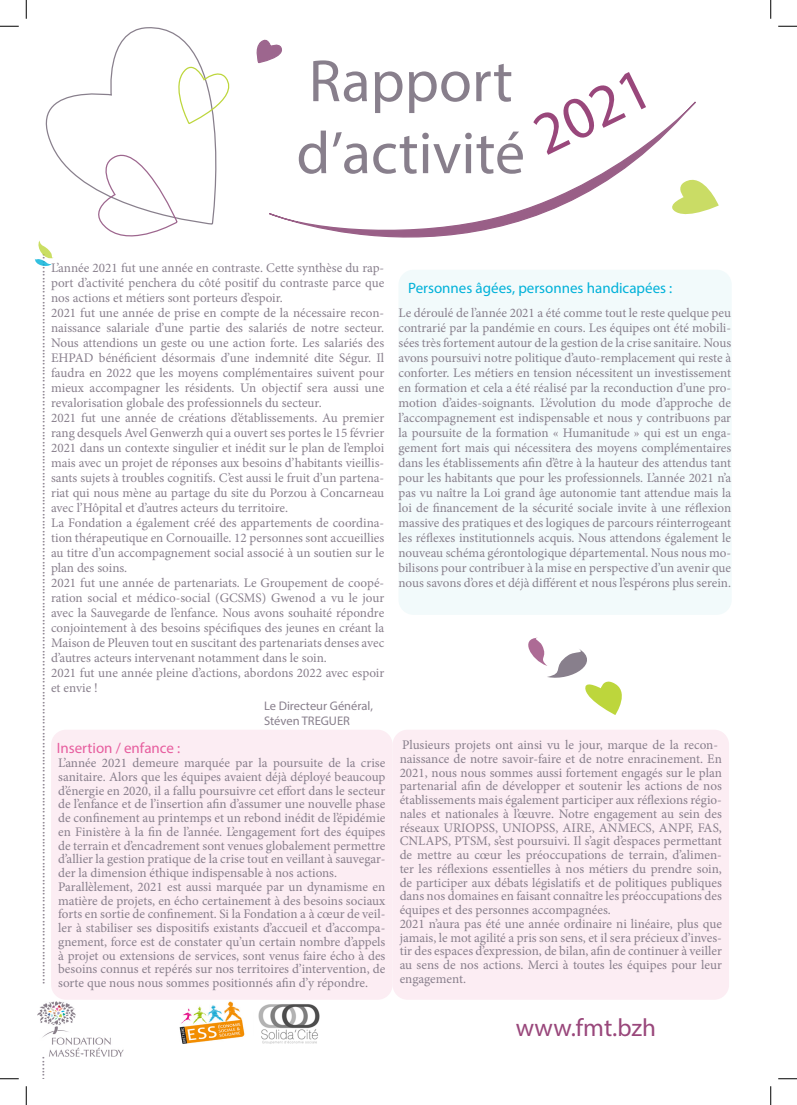
<style>
.page{position:relative;width:797px;height:1105px;background:#fff}
.page>*{position:absolute;margin:0;border:0;box-sizing:border-box;transform-origin:0 0}
.t1{font:60px "Myriad Pro";color:#887f8c}
.t2{font:60px "Myriad Pro";color:#99477b}
.t3{font:25px "Myriad Pro";color:#99477b}
.t4{font:15px "Minion Pro";color:#887f8c}
.t5{font:15px "Myriad Pro";color:#00b1d9}
.t6{font:15px "Myriad Pro";color:#e75d9e}
.t7{font:13.12px/15px "Minion Pro";color:#887f8c;text-align:justify}
.t8{font:12.5px "Myriad Pro";color:#887f8c}
</style>
<div class="page">
<img style="left:38px;top:1001px;width:85px;height:55px">
<svg style="left:45px;top:27px;width:172px;height:198px"></svg>
<svg style="left:172px;top:55px;width:58px;height:70px"></svg>
<svg style="left:82px;top:134px;width:96px;height:103px"></svg>
<svg style="left:34px;top:240px;width:20px;height:26px"></svg>
<img style="left:258px;top:1004px;width:62px;height:40px">
<img style="left:179px;top:1001px;width:66px;height:43px">
<svg style="left:269px;top:101px;width:456px;height:172px"></svg>
<svg style="left:671px;top:171px;width:47px;height:48px"></svg>
<svg style="left:528px;top:638px;width:94px;height:77px"></svg>
<div style="left:51px;top:730px;width:341px;height:270px;background:#fcedf3;border-radius:15px"></div>
<div style="left:398px;top:270px;width:333px;height:345px;background:#f2fafb;border-radius:15px"></div>
<svg style="left:256px;top:39px;width:26px;height:25px"></svg>
<div style="left:392px;top:730px;width:337px;height:270px;background:#fcedf3;border-radius:15px"></div>
<svg style="left:0;top:25px;width:19px;height:2px"></svg>
<svg style="left:778px;top:25px;width:19px;height:2px"></svg>
<svg style="left:0;top:1078px;width:19px;height:1px"></svg>
<svg style="left:778px;top:1078px;width:19px;height:1px"></svg>
<svg style="left:25px;top:0;width:2px;height:19px"></svg>
<svg style="left:25px;top:1086px;width:2px;height:19px"></svg>
<svg style="left:770px;top:0;width:1px;height:19px"></svg>
<svg style="left:770px;top:1086px;width:1px;height:19px"></svg>
<p class="t1" style="left:309px;top:44px;width:206px">Rapport</p>
<p class="t1" style="left:296px;top:116px;width:230px">d’activité</p>
<p class="t2" style="left:520px;top:105px;width:125px;rotate:-26deg">2021</p>
<p class="t4" style="left:58px;top:253px;width:733px;rotate:90deg">......................................................................................................................................................................................................................</p>
<p class="t7" style="left:51px;top:261px;width:335px">L’année 2021 fut une année en contraste. Cette synthèse du rap&shy;port d’activité penchera du côté positif du contraste parce que nos actions et métiers sont porteurs d’espoir.</p>
<p class="t7" style="left:51px;top:306px;width:335px">2021 fut une année de prise en compte de la nécessaire recon&shy;naissance salariale d’une partie des salariés de notre secteur.<br>Nous attendions un geste ou une action forte. Les salariés des EHPAD bénéficient désormais d’une indemnité dite Ségur. Il faudra en 2022 que les moyens complémentaires suivent pour mieux accompagner les résidents. Un objectif sera aussi une revalorisation globale des professionnels du secteur.</p>
<p class="t7" style="left:51px;top:411px;width:335px">2021 fut une année de créations d’établissements. Au premier rang desquels Avel Genwerzh qui a ouvert ses portes le 15 février 2021 dans un contexte singulier et inédit sur le plan de l’emploi mais avec un projet de réponses aux besoins d’habitants vieillis&shy;sants sujets à troubles cognitifs. C’est aussi le fruit d’un partena&shy;riat qui nous mène au partage du site du Porzou à Concarneau avec l’Hôpital et d’autres acteurs du territoire.</p>
<p class="t7" style="left:51px;top:516px;width:335px">La Fondation a également créé des appartements de coordina&shy;tion thérapeutique en Cornouaille. 12 personnes sont accueillies au titre d’un accompagnement social associé à un soutien sur le plan des soins.</p>
<p class="t7" style="left:51px;top:576px;width:335px">2021 fut une année de partenariats. Le Groupement de coopé&shy;ration social et médico-social (GCSMS) Gwenod a vu le jour avec la Sauvegarde de l’enfance. Nous avons souhaité répondre conjointement à des besoins spécifiques des jeunes en créant la Maison de Pleuven tout en suscitant des partenariats denses avec d’autres acteurs intervenant notamment dans le soin.</p>
<p class="t7" style="left:51px;top:666px;width:335px">2021 fut une année pleine d’actions, abordons 2022 avec espoir et envie !</p>
<p class="t8" style="left:264px;top:698px;width:110px">Le Directeur Général,</p>
<p class="t8" style="left:264px;top:713px;width:87px">Stéven TREGUER</p>
<p class="t6" style="left:57px;top:739px;width:125px">Insertion / enfance :</p>
<p class="t7" style="left:58px;top:756px;width:329px;line-height:13.8px">L’année 2021 demeure marquée par la poursuite de la crise sanitaire. Alors que les équipes avaient déjà déployé beaucoup d’énergie en 2020, il a fallu poursuivre cet effort dans le secteur de l’enfance et de l’insertion afin d’assumer une nouvelle phase de confinement au printemps et un rebond inédit de l’épidémie en Finistère à la fin de l’année. L’engagement fort des équipes de terrain et d’encadrement sont venues globalement permettre d’allier la gestion pratique de la crise tout en veillant à sauvegar&shy;der la dimension éthique indispensable à nos actions.</p>
<p class="t7" style="left:58px;top:880px;width:329px;line-height:13.8px">Parallèlement, 2021 est aussi marquée par un dynamisme en matière de projets, en écho certainement à des besoins sociaux forts en sortie de confinement. Si la Fondation a à cœur de veil&shy;ler à stabiliser ses dispositifs existants d’accueil et d’accompa&shy;gnement, force est de constater qu’un certain nombre d’appels à projet ou extensions de services, sont venus faire écho à des besoins connus et repérés sur nos territoires d’intervention, de sorte que nous nous sommes positionnés afin d’y répondre.</p>
<p class="t4" style="left:58px;top:1056px;width:36px;rotate:90deg">..........</p>
<p class="t5" style="left:408px;top:279px;width:266px">Personnes âgées, personnes handicapées :</p>
<p class="t7" style="left:398px;top:305px;width:334px">Le déroulé de l’année 2021 a été comme tout le reste quelque peu contrarié par la pandémie en cours. Les équipes ont été mobili&shy;sées très fortement autour de la gestion de la crise sanitaire. Nous avons poursuivi notre politique d’auto-remplacement qui reste à conforter. Les métiers en tension nécessitent un investissement en formation et cela a été réalisé par la reconduction d’une pro&shy;motion d’aides-soignants. L’évolution du mode d’approche de l’accompagnement est indispensable et nous y contribuons par la poursuite de la formation « Humanitude » qui est un enga&shy;gement fort mais qui nécessitera des moyens complémentaires dans les établissements afin d’être à la hauteur des attendus tant pour les habitants que pour les professionnels. L’année 2021 n’a pas vu naître la Loi grand âge autonomie tant attendue mais la loi de financement de la sécurité sociale invite à une réflexion massive des pratiques et des logiques de parcours réinterrogeant les réflexes institutionnels acquis. Nous attendons également le nouveau schéma gérontologique départemental. Nous nous mo&shy;bilisons pour contribuer à la mise en perspective d’un avenir que nous savons d’ores et déjà différent et nous l’espérons plus serein.</p>
<p class="t7" style="left:399px;top:738px;width:324px;line-height:13.8px;text-align:left">Plusieurs projets ont ainsi vu le jour, marque de la recon&shy;naissance de notre savoir-faire et de notre enracinement. En 2021, nous nous sommes aussi fortement engagés sur le plan partenarial afin de développer et soutenir les actions de nos établissements mais également participer aux réflexions régio&shy;nales et nationales à l’œuvre. Notre engagement au sein des réseaux URIOPSS, UNIOPSS, AIRE, ANMECS, ANPF, FAS, CNLAPS, PTSM, s’est poursuivi. Il s’agit d’espaces permettant de mettre au cœur les préoccupations de terrain, d’alimen&shy;ter les réflexions essentielles à nos métiers du prendre soin, de participer aux débats législatifs et de politiques publiques dans nos domaines en faisant connaître les préoccupations des équipes et des personnes accompagnées.</p>
<p class="t7" style="left:399px;top:917px;width:324px;line-height:13.8px">2021 n’aura pas été une année ordinaire ni linéaire, plus que jamais, le mot agilité a pris son sens, et il sera précieux d’inves&shy;tir des espaces d’expression, de bilan, afin de continuer à veiller au sens de nos actions. Merci à toutes les équipes pour leur engagement.</p>
<p class="t3" style="left:516px;top:1012px;width:142px">www.fmt.bzh</p>
</div>
